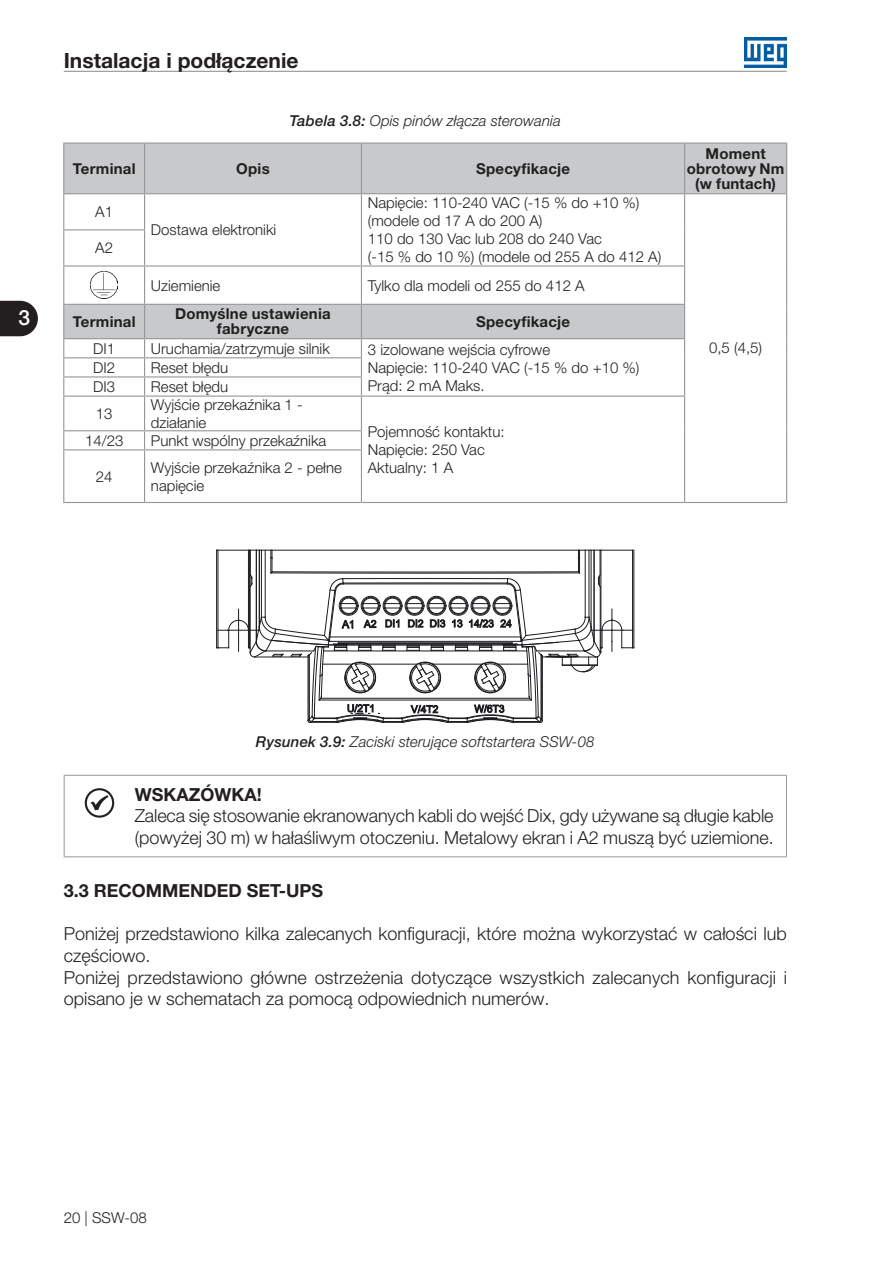
<style>
.page{position:relative;width:893px;height:1263px;background:#fff}
.page>*{position:absolute;margin:0;border:0;box-sizing:border-box;transform-origin:0 0}
.t1{font:700 21px "Helvetica Neue LT Pro";color:#231f20}
.t2{font:500 21px "Helvetica Neue LT Pro";color:#fff}
.t3{font:300 18px/21.6px "Helvetica Neue LT Pro";color:#231f20}
.t4{font:700 18px "Helvetica Neue LT Pro";color:#231f20}
.t5{font:300 15px/18px "Helvetica Neue LT Pro";color:#231f20}
.aaa{font:700 15px/15px "Helvetica Neue LT Pro";letter-spacing:.015em;color:#231f20;text-align:center}
.aaaaa{font:italic 300 15px "Helvetica Neue LT Pro";letter-spacing:.005em;color:#231f20}
.aaaa{font:italic 300 15px "Helvetica Neue LT Pro";letter-spacing:.005em;color:#231f20}
.s1{font-weight:500}
</style>
<div class="page">
<svg style="left:0;top:301px;width:38px;height:35px"></svg>
<hr style="left:64px;top:71px;width:723px;height:1px;background:#949698">
<img style="left:744px;top:38px;width:43px;height:29px">
<svg style="left:64px;top:144px;width:722px;height:195px"></svg>
<hr style="left:144px;top:144px;width:1px;height:49px;background:#949698">
<hr style="left:361px;top:144px;width:1px;height:49px;background:#949698">
<hr style="left:684px;top:144px;width:1px;height:49px;background:#949698">
<hr style="left:63px;top:194px;width:1px;height:35px;background:#949698">
<hr style="left:144px;top:194px;width:1px;height:35px;background:#949698">
<hr style="left:361px;top:194px;width:1px;height:36px;background:#949698">
<hr style="left:361px;top:230px;width:1px;height:35px;background:#949698">
<hr style="left:684px;top:194px;width:1px;height:36px;background:#949698">
<hr style="left:786px;top:194px;width:1px;height:36px;background:#949698">
<hr style="left:684px;top:230px;width:1px;height:35px;background:#949698">
<hr style="left:786px;top:230px;width:1px;height:36px;background:#949698">
<hr style="left:786px;top:266px;width:1px;height:38px;background:#949698">
<hr style="left:786px;top:304px;width:1px;height:35px;background:#949698">
<svg style="left:786px;top:339px;width:1px;height:57px"></svg>
<hr style="left:786px;top:396px;width:1px;height:35px;background:#949698">
<svg style="left:786px;top:431px;width:1px;height:19px"></svg>
<hr style="left:786px;top:450px;width:1px;height:52px;background:#949698">
<hr style="left:685px;top:502px;width:102px;height:1px;background:#949698">
<hr style="left:63px;top:229px;width:82px;height:1px;background:#949698">
<hr style="left:63px;top:230px;width:1px;height:35px;background:#949698">
<hr style="left:144px;top:230px;width:1px;height:35px;background:#949698">
<hr style="left:63px;top:265px;width:82px;height:2px;background:#949698">
<hr style="left:63px;top:267px;width:1px;height:37px;background:#949698">
<hr style="left:145px;top:265px;width:216px;height:2px;background:#949698">
<hr style="left:144px;top:267px;width:1px;height:37px;background:#949698">
<hr style="left:361px;top:265px;width:324px;height:2px;background:#949698">
<hr style="left:361px;top:267px;width:1px;height:37px;background:#949698">
<hr style="left:684px;top:267px;width:1px;height:37px;background:#949698">
<hr style="left:144px;top:305px;width:1px;height:33px;background:#949698">
<hr style="left:361px;top:305px;width:1px;height:33px;background:#949698">
<svg style="left:684px;top:339px;width:1px;height:56px"></svg>
<hr style="left:63px;top:357px;width:82px;height:1px;background:#949698">
<hr style="left:145px;top:357px;width:217px;height:1px;background:#949698">
<hr style="left:63px;top:376px;width:82px;height:1px;background:#949698">
<svg style="left:63px;top:339px;width:1px;height:56px"></svg>
<hr style="left:145px;top:376px;width:217px;height:1px;background:#949698">
<svg style="left:144px;top:339px;width:1px;height:56px"></svg>
<svg style="left:361px;top:339px;width:1px;height:56px"></svg>
<hr style="left:63px;top:395px;width:82px;height:2px;background:#949698">
<hr style="left:63px;top:397px;width:1px;height:33px;background:#949698">
<hr style="left:145px;top:395px;width:216px;height:2px;background:#949698">
<hr style="left:144px;top:397px;width:1px;height:33px;background:#949698">
<hr style="left:361px;top:395px;width:324px;height:2px;background:#949698">
<hr style="left:361px;top:397px;width:1px;height:33px;background:#949698">
<hr style="left:684px;top:397px;width:1px;height:34px;background:#949698">
<svg style="left:684px;top:431px;width:1px;height:19px"></svg>
<hr style="left:684px;top:450px;width:1px;height:52px;background:#949698">
<hr style="left:361px;top:502px;width:324px;height:1px;background:#949698">
<hr style="left:63px;top:430px;width:82px;height:1px;background:#949698">
<svg style="left:63px;top:431px;width:1px;height:18px"></svg>
<hr style="left:145px;top:430px;width:217px;height:1px;background:#949698">
<svg style="left:144px;top:431px;width:1px;height:18px"></svg>
<svg style="left:361px;top:431px;width:1px;height:18px"></svg>
<hr style="left:63px;top:449px;width:82px;height:1px;background:#949698">
<hr style="left:63px;top:450px;width:1px;height:52px;background:#949698">
<hr style="left:145px;top:449px;width:217px;height:1px;background:#949698">
<hr style="left:144px;top:450px;width:1px;height:52px;background:#949698">
<hr style="left:361px;top:450px;width:1px;height:52px;background:#949698">
<hr style="left:63px;top:502px;width:82px;height:1px;background:#949698">
<hr style="left:145px;top:502px;width:216px;height:1px;background:#949698">
<hr style="left:63px;top:143px;width:82px;height:1px;background:#949698">
<hr style="left:63px;top:144px;width:1px;height:49px;background:#949698">
<hr style="left:145px;top:143px;width:216px;height:1px;background:#949698">
<hr style="left:361px;top:143px;width:324px;height:1px;background:#949698">
<hr style="left:685px;top:143px;width:102px;height:1px;background:#949698">
<hr style="left:786px;top:144px;width:1px;height:49px;background:#949698">
<hr style="left:63px;top:193px;width:82px;height:1px;background:#949698">
<hr style="left:145px;top:193px;width:216px;height:1px;background:#949698">
<hr style="left:361px;top:193px;width:324px;height:1px;background:#949698">
<hr style="left:685px;top:193px;width:102px;height:1px;background:#949698">
<hr style="left:63px;top:304px;width:82px;height:1px;background:#949698">
<hr style="left:63px;top:305px;width:1px;height:33px;background:#949698">
<hr style="left:145px;top:304px;width:216px;height:1px;background:#949698">
<hr style="left:361px;top:304px;width:324px;height:1px;background:#949698">
<hr style="left:684px;top:305px;width:1px;height:33px;background:#949698">
<hr style="left:63px;top:338px;width:82px;height:1px;background:#949698">
<hr style="left:145px;top:338px;width:216px;height:1px;background:#949698">
<hr style="left:361px;top:338px;width:324px;height:1px;background:#949698">
<img style="left:90px;top:271px;width:28px;height:28px">
<hr style="left:216px;top:550px;width:1px;height:98px;background:#1b1c1f">
<svg style="left:217px;top:550px;width:417px;height:173px"></svg>
<hr style="left:64px;top:775px;width:71px;height:1px;background:#949698">
<hr style="left:64px;top:776px;width:1px;height:80px;background:#949698">
<hr style="left:135px;top:775px;width:652px;height:1px;background:#949698">
<hr style="left:786px;top:776px;width:1px;height:80px;background:#949698">
<hr style="left:64px;top:856px;width:71px;height:1px;background:#949698">
<hr style="left:135px;top:856px;width:652px;height:1px;background:#949698">
<svg style="left:85px;top:788px;width:29px;height:30px"></svg>
<h1 class="t2" style="left:19px;top:305px;width:13px">3</h1>
<h1 class="t1" style="left:64px;top:47px;width:236px">Instalacja i podłączenie</h1>
<p class="aaaa" style="left:289px;top:111px;width:273px"><span class="s1">Tabela 3.8:</span> Opis pinów złącza sterowania</p>
<p class="aaa" style="left:73px;top:160px;width:64px">Terminal</p>
<p class="aaa" style="left:236px;top:160px;width:35px">Opis</p>
<p class="aaa" style="left:476px;top:160px;width:95px">Specyfikacje</p>
<p class="t5" style="left:95px;top:202px;width:19px">A1</p>
<p class="t5" style="left:95px;top:239px;width:19px">A2</p>
<p class="t5" style="left:151px;top:221px;width:127px">Dostawa elektroniki</p>
<p class="t5" style="left:368px;top:194px;width:273px">Napięcie: 110-240 VAC (-15 % do +10 %)</p>
<p class="t5" style="left:368px;top:212px;width:176px">(modele od 17 A do 200 A)</p>
<p class="t5" style="left:368px;top:230px;width:236px">110 do 130 Vac lub 208 do 240 Vac</p>
<p class="t5" style="left:368px;top:248px;width:295px">(-15 % do 10 %) (modele od 255 A do 412 A)</p>
<p class="t5" style="left:151px;top:276px;width:71px">Uziemienie</p>
<p class="t5" style="left:368px;top:276px;width:218px">Tylko dla modeli od 255 do 412 A</p>
<p class="aaa" style="left:73px;top:314px;width:64px">Terminal</p>
<p class="aaa" style="left:175px;top:306px;width:157px">Domyślne ustawienia fabryczne</p>
<p class="aaa" style="left:476px;top:314px;width:95px">Specyfikacje</p>
<p class="t5" style="left:93px;top:339px;width:23px">DI1</p>
<p class="t5" style="left:151px;top:339px;width:180px">Uruchamia/zatrzymuje silnik</p>
<p class="t5" style="left:368px;top:340px;width:184px">3 izolowane wejścia cyfrowe</p>
<p class="t5" style="left:368px;top:358px;width:273px">Napięcie: 110-240 VAC (-15 % do +10 %)</p>
<p class="t5" style="left:368px;top:376px;width:118px">Prąd: 2 mA Maks.</p>
<p class="t5" style="left:93px;top:358px;width:23px">DI2</p>
<p class="t5" style="left:151px;top:358px;width:79px">Reset błędu</p>
<p class="t5" style="left:93px;top:377px;width:23px">DI3</p>
<p class="t5" style="left:151px;top:377px;width:79px">Reset błędu</p>
<p class="t5" style="left:96px;top:404px;width:18px">13</p>
<p class="t5" style="left:151px;top:395px;width:153px">Wyjście przekaźnika 1 - działanie</p>
<p class="t5" style="left:368px;top:422px;width:138px">Pojemność kontaktu:</p>
<p class="t5" style="left:368px;top:440px;width:119px">Napięcie: 250 Vac</p>
<p class="t5" style="left:368px;top:458px;width:87px">Aktualny: 1 A</p>
<p class="t5" style="left:85px;top:431px;width:40px">14/23</p>
<p class="t5" style="left:151px;top:431px;width:177px">Punkt wspólny przekaźnika</p>
<p class="t5" style="left:96px;top:467px;width:18px">24</p>
<p class="t5" style="left:151px;top:458px;width:192px">Wyjście przekaźnika 2 - pełne napięcie</p>
<p class="aaa" style="left:687px;top:145px;width:99px">Moment obrotowy Nm (w funtach)</p>
<p class="t5" style="left:709px;top:339px;width:55px">0,5 (4,5)</p>
<p class="aaaaa" style="left:256px;top:733px;width:340px"><span class="s1">Rysunek 3.9:</span> Zaciski sterujące softstartera SSW-08</p>
<p class="t4" style="left:135px;top:783px;width:128px">WSKAZÓWKA!</p>
<p class="t3" style="left:135px;top:805px;width:640px">Zaleca się stosowanie ekranowanych kabli do wejść Dix, gdy używane są długie kable (powyżej 30 m) w hałaśliwym otoczeniu. Metalowy ekran i A2 muszą być uziemione.</p>
<p class="t4" style="left:64px;top:879px;width:261px">3.3 RECOMMENDED SET-UPS</p>
<p class="t3" style="left:64px;top:923px;width:724px">Poniżej przedstawiono kilka zalecanych konfiguracji, które można wykorzystać w całości lub częściowo.</p>
<p class="t3" style="left:64px;top:966px;width:725px">Poniżej przedstawiono główne ostrzeżenia dotyczące wszystkich zalecanych konfiguracji i opisano je w schematach za pomocą odpowiednich numerów.</p>
<p class="t5" style="left:64px;top:1208px;width:85px">20 | SSW-08</p>
</div>
